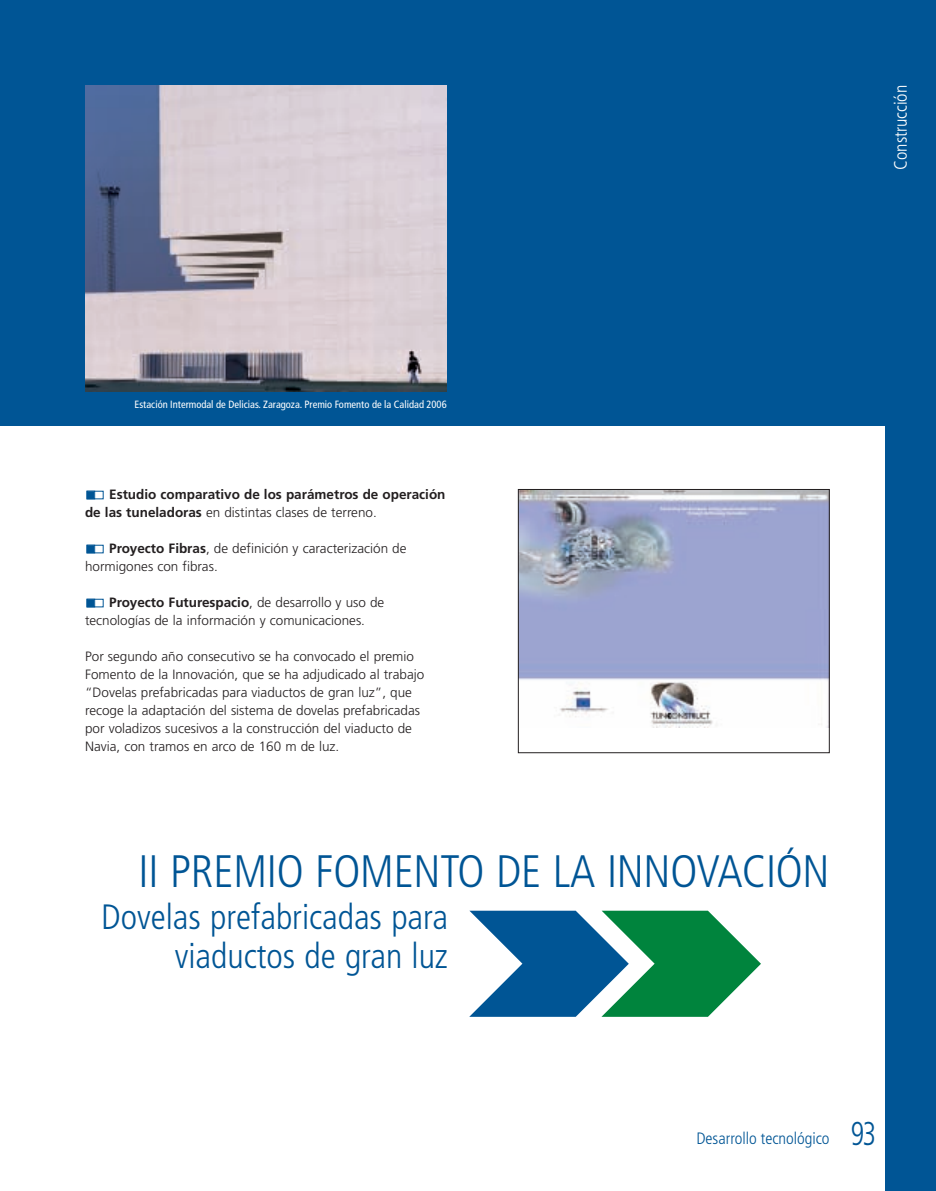
<style>
.page{position:relative;width:936px;height:1191px;background:#fff}
.page>*{position:absolute;margin:0;border:0;box-sizing:border-box;transform-origin:0 0}
.t1{font:300 condensed 45.45px "Frutiger LT";letter-spacing:-.005em;color:#005595}
.t2{font:300 condensed 35.25px/38.7px "Frutiger LT";color:#005595;text-align:right}
.t3{font:300 condensed 18px "Frutiger LT";color:#fff}
.t4{font:300 condensed 16.5px "Frutiger LT";color:#005595}
.t5{font:300 13.5px/18px "Frutiger LT";color:#231f20}
.t6{font:700 13.5px/18px "Frutiger LT";color:#231f20}
.t7{font:condensed 10.5px "Frutiger LT";color:#fff}
.s1{font-weight:300}
.s2{font-weight:700}
.s3{font-size:33px}
</style>
<div class="page">
<svg style="left:469px;top:910px;width:292px;height:106px"></svg>
<div style="left:884px;top:0;width:51px;height:1191px;background:#005595"></div>
<div style="left:0;top:0;width:935px;height:425px;background:#005595"></div>
<div style="left:87px;top:599px;width:7px;height:7px;background:#005595"></div>
<div style="left:87px;top:599px;width:8px;height:8px;border:1px solid #005595"></div>
<div style="left:87px;top:545px;width:7px;height:7px;background:#005595"></div>
<div style="left:87px;top:545px;width:8px;height:8px;border:1px solid #005595"></div>
<div style="left:87px;top:491px;width:7px;height:7px;background:#005595"></div>
<div style="left:87px;top:491px;width:8px;height:8px;border:1px solid #005595"></div>
<img style="left:85px;top:85px;width:361px;height:306px">
<img style="left:520px;top:491px;width:307px;height:236px">
<div style="left:518px;top:489px;width:311px;height:264px;border:1px solid #231f20"></div>
<h3 class="t3" style="left:893px;top:170px;width:86px;rotate:-90deg">Construcción</h3>
<p class="t7" style="left:134px;top:400px;width:313px">Estación Intermodal de Delicias. Zaragoza. Premio Fomento de la Calidad 2006</p>
<p class="t6" style="left:85px;top:486px;width:362px;text-indent:24px">Estudio comparativo de los parámetros de operación de las tuneladoras <span class="s1">en distintas clases de terreno.</span></p>
<p class="t5" style="left:85px;top:540px;width:323px;text-indent:24px"><span class="s2">Proyecto Fibras</span>, de definición y caracterización de hormigones con fibras.</p>
<p class="t5" style="left:85px;top:594px;width:301px;text-indent:24px"><span class="s2">Proyecto Futurespacio</span>, de desarrollo y uso de tecnologías de la información y comunicaciones.</p>
<p class="t5" style="left:85px;top:648px;width:341px">Por segundo año consecutivo se ha convocado el premio Fomento de la Innovación, que se ha adjudicado al trabajo “Dovelas prefabricadas para viaductos de gran luz”, que recoge la adaptación del sistema de dovelas prefabricadas por voladizos sucesivos a la construcción del viaducto de Navia, con tramos en arco de 160 m de luz.</p>
<h1 class="t1" style="left:139px;top:853px;width:692px">II PREMIO FOMENTO DE LA INNOVACIÓN</h1>
<h2 class="t2" style="left:101px;top:900px;width:348px">Dovelas prefabricadas para viaductos de gran luz</h2>
<p class="t4" style="left:696px;top:1131px;width:181px">Desarrollo tecnológico <span class="s3">93</span></p>
</div>
